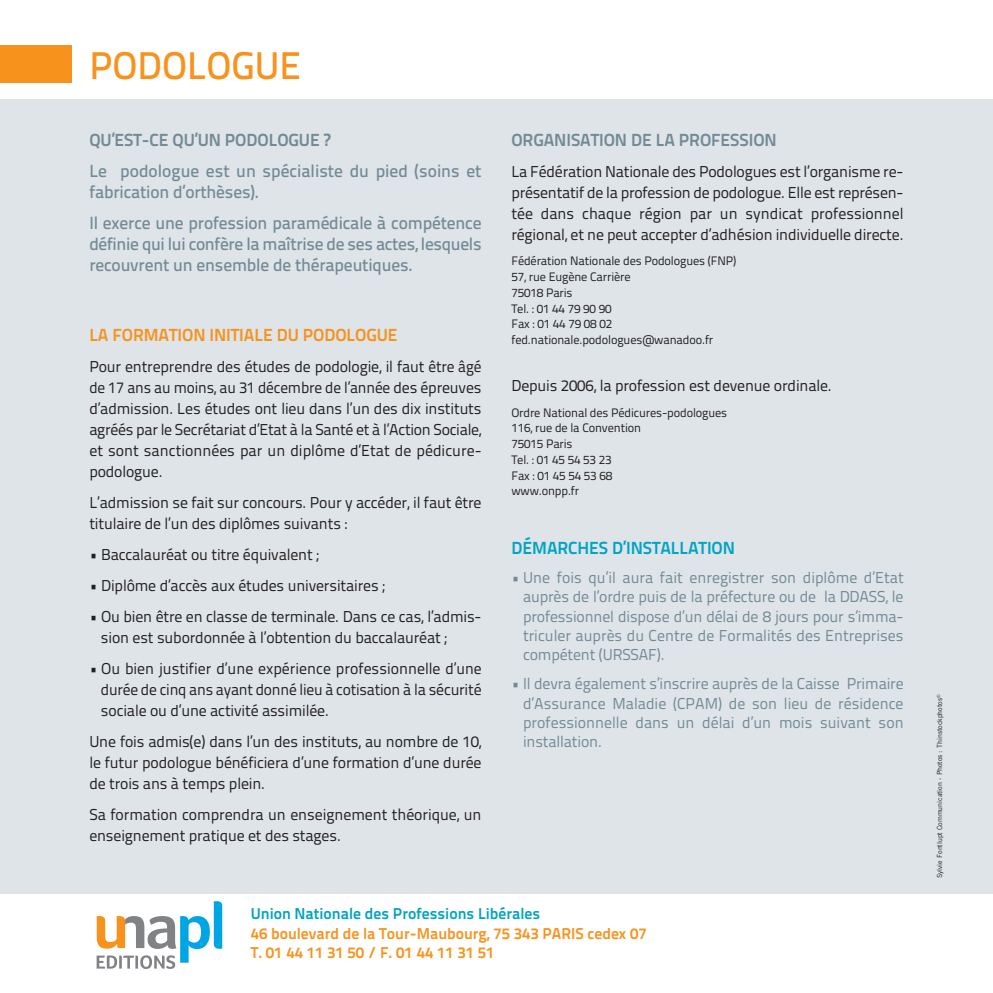
<style>
.page{position:relative;width:993px;height:993px;background:#fff}
.page>*{position:absolute;margin:0;border:0;box-sizing:border-box;transform-origin:0 0}
.t1{font:500 38.5px "Titillium Text 22 L";color:#f7931d}
.t2{font:500 17.5px/21px "Titillium Text 22 L";letter-spacing:-.01em;color:#738a95}
.t3{font:700 17.5px "Titillium Text 22 L";letter-spacing:-.005em;color:#738a95}
.t4{font:700 17.5px "Titillium Text 22 L";letter-spacing:-.005em;color:#f7931d}
.t5{font:700 17.5px "Titillium Text 22 L";letter-spacing:-.005em;color:#00a4c4}
.t6{font:15.75px/21px "Titillium Text 22 L";letter-spacing:-.01em;color:#231f20;text-align:justify}
.t7{font:15.75px/19.2px "Titillium Text 22 L";color:#738a95;text-align:justify}
.t8{font:700 15.75px/19.1px "Titillium Text 22 L";color:#f7931d}
.t9{font:700 15.75px "Titillium Text 22 L";color:#00a4c4}
.t10{font:12.25px/15.8px "Titillium Text 22 L";letter-spacing:-.01em;color:#231f20}
.t11{font:7px "Cg Trade";color:#231f20}
</style>
<div class="page">
<div style="left:0;top:99px;width:992px;height:794px;background:#dee4e8"></div>
<div style="left:0;top:45px;width:71px;height:37px;background:#f7931d"></div>
<svg style="left:97px;top:901px;width:125px;height:67px"></svg>
<h1 class="t1" style="left:89px;top:52px;width:213px">PODOLOGUE</h1>
<p class="t3" style="left:89px;top:133px;width:242px">QU’EST-CE QU’UN PODOLOGUE ?</p>
<p class="t2" style="left:89px;top:162px;width:393px">Le podologue est un spécialiste du pied (soins et fabrication d’orthèses).</p>
<p class="t2" style="left:89px;top:214px;width:393px;text-align:justify">Il exerce une profession paramédicale à compétence définie qui lui confère la maîtrise de ses actes, lesquels recouvrent un ensemble de thérapeutiques.</p>
<p class="t4" style="left:89px;top:328px;width:310px">LA FORMATION INITIALE DU PODOLOGUE</p>
<p class="t6" style="left:89px;top:357px;width:393px">Pour entreprendre des études de podologie, il faut être âgé de 17 ans au moins, au 31 décembre de l’année des épreuves d’admission. Les études ont lieu dans l’un des dix instituts agréés par le Secrétariat d’Etat à la Santé et à l’Action Sociale, et sont sanctionnées par un diplôme d’Etat de pédicure&shy;podologue.</p>
<p class="t6" style="left:89px;top:493px;width:393px">L’admission se fait sur concours. Pour y accéder, il faut être titulaire de l’un des diplômes suivants :</p>
<p class="t6" style="left:89px;top:545px;width:231px">• Baccalauréat ou titre équivalent ;</p>
<p class="t6" style="left:89px;top:576px;width:297px">• Diplôme d’accès aux études universitaires ;</p>
<p class="t6" style="left:101px;top:607px;width:382px;text-indent:-12px">• Ou bien être en classe de terminale. Dans ce cas, l’admis&shy;sion est subordonnée à l’obtention du baccalauréat ;</p>
<p class="t6" style="left:101px;top:659px;width:382px;text-indent:-12px">• Ou bien justifier d’une expérience professionnelle d’une durée de cinq ans ayant donné lieu à cotisation à la sécurité sociale ou d’une activité assimilée.</p>
<p class="t6" style="left:89px;top:732px;width:393px">Une fois admis(e) dans l’un des instituts, au nombre de 10, le futur podologue bénéficiera d’une formation d’une durée de trois ans à temps plein.</p>
<p class="t6" style="left:89px;top:805px;width:393px">Sa formation comprendra un enseignement théorique, un enseignement pratique et des stages.</p>
<p class="t3" style="left:511px;top:133px;width:267px">ORGANISATION DE LA PROFESSION</p>
<p class="t6" style="left:511px;top:162px;width:393px">La Fédération Nationale des Podologues est l’organisme re&shy;présentatif de la profession de podologue. Elle est représen&shy;tée dans chaque région par un syndicat professionnel régional, et ne peut accepter d’adhésion individuelle directe.</p>
<p class="t10" style="left:511px;top:254px;width:226px">Fédération Nationale des Podologues (FNP)<br>57, rue Eugène Carrière<br>75018 Paris<br>Tel. : 01 44 79 90 90<br>Fax : 01 44 79 08 02 fed.nationale.podologues@wanadoo.fr</p>
<p class="t6" style="left:511px;top:376px;width:322px">Depuis 2006, la profession est devenue ordinale.</p>
<p class="t10" style="left:511px;top:405px;width:217px">Ordre National des Pédicures-podologues<br>116, rue de la Convention<br>75015 Paris<br>Tel. : 01 45 54 53 23<br>Fax : 01 45 54 53 68<br>www.onpp.fr</p>
<p class="t5" style="left:511px;top:541px;width:225px">DÉMARCHES D’INSTALLATION</p>
<p class="t7" style="left:523px;top:569px;width:382px;text-indent:-12px">• Une fois qu’il aura fait enregistrer son diplôme d’Etat auprès de l’ordre puis de la préfecture ou de la DDASS, le professionnel dispose d’un délai de 8 jours pour s’imma&shy;triculer auprès du Centre de Formalités des Entreprises compétent (URSSAF).</p>
<p class="t7" style="left:523px;top:675px;width:382px;text-indent:-12px">• Il devra également s’inscrire auprès de la Caisse Primaire d’Assurance Maladie (CPAM) de son lieu de résidence professionnelle dans un délai d’un mois suivant son installation.</p>
<p class="t9" style="left:251px;top:908px;width:291px">Union Nationale des Professions Libérales</p>
<p class="t8" style="left:251px;top:924px;width:397px">46 boulevard de la Tour-Maubourg, 75 343 PARIS cedex 07<br>T. 01 44 11 31 50 / F. 01 44 11 31 51</p>
<p class="t11" style="left:935px;top:877px;width:185px;rotate:-90deg">Sylvie Fontlupt Communication - Photos : Thinstockphotos©</p>
</div>
